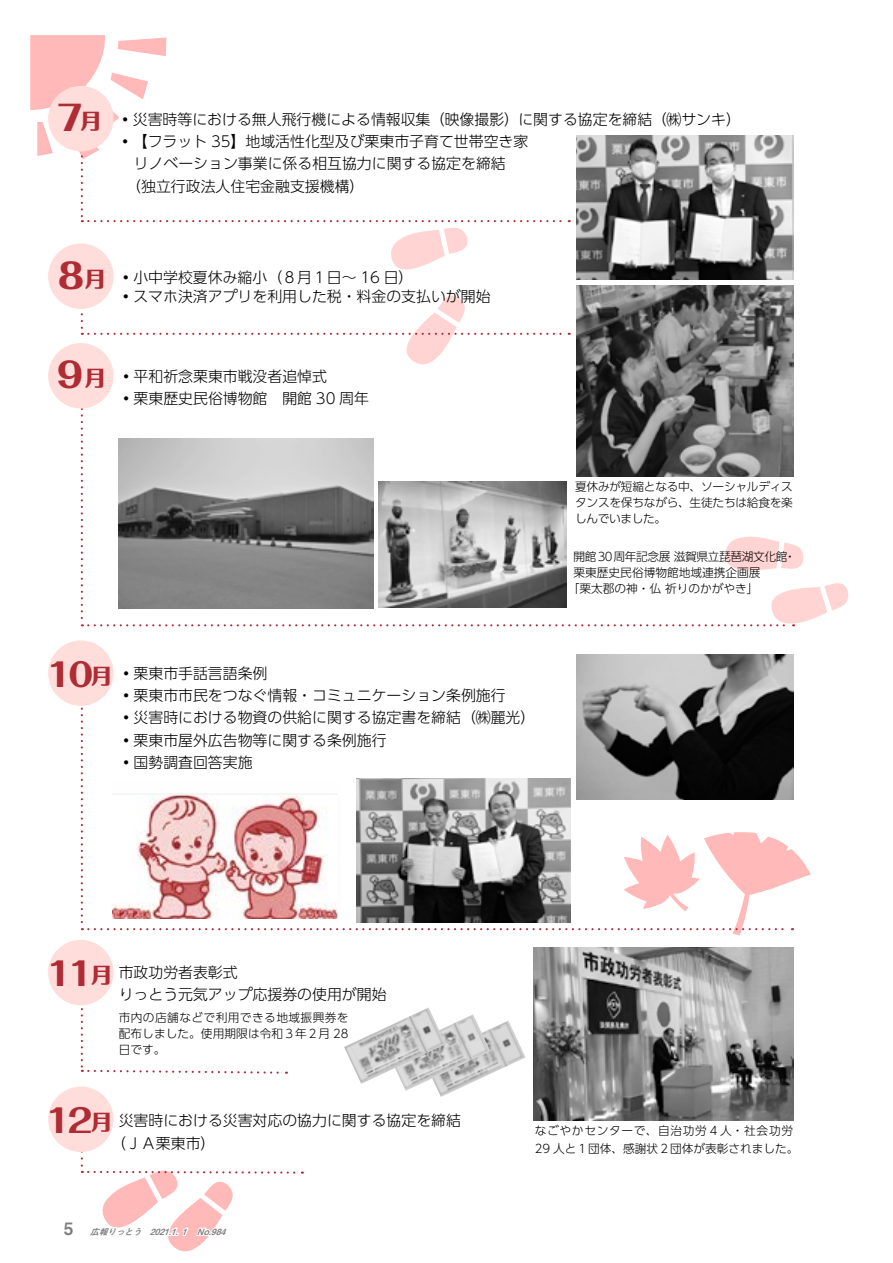
<style>
.page{position:relative;width:893px;height:1263px;background:#fff}
.page>*{position:absolute;margin:0;border:0;box-sizing:border-box;transform-origin:0 0}
.t1{font:800 34.05px "Folk Pro";color:#af2c34}
.t2{font:800 31.95px "Folk Pro";color:#af2c34}
.t3{font:800 21.3px "Folk Pro";color:#af2c34}
.t4{font:300 14.85px/22.4px "UD Shin Go Pro";color:#000}
.t5{font:300 11.7px/15.9px "UD Shin Go Pro";color:#000;text-align:justify}
.t6{font:300 11.7px "UD Shin Go Pro";letter-spacing:-.03em;color:#000}
.t7{font:italic 8.55px "Midashi Go Pro MB31";color:#7d7d7d}
.s1{font-style:normal;font-size:16.95px}
</style>
<div class="page">
<svg style="left:391px;top:228px;width:77px;height:42px"></svg>
<svg style="left:81px;top:682px;width:730px;height:253px"></svg>
<img style="left:534px;top:947px;width:259px;height:173px">
<img style="left:576px;top:135px;width:217px;height:145px">
<img style="left:576px;top:655px;width:217px;height:144px">
<img style="left:357px;top:778px;width:213px;height:144px">
<img style="left:576px;top:286px;width:217px;height:96px">
<svg style="left:30px;top:35px;width:540px;height:187px"></svg>
<svg style="left:81px;top:999px;width:206px;height:75px"></svg>
<svg style="left:81px;top:295px;width:489px;height:70px"></svg>
<svg style="left:81px;top:382px;width:768px;height:244px"></svg>
<img style="left:438px;top:1021px;width:88px;height:76px">
<div style="left:48px;top:86px;width:66px;height:65px;background:#ffdddb;border-radius:50%"></div>
<div style="left:48px;top:243px;width:66px;height:66px;background:#ffdddb;border-radius:50%"></div>
<div style="left:48px;top:640px;width:66px;height:66px;background:#ffdddb;border-radius:50%"></div>
<div style="left:48px;top:1086px;width:66px;height:66px;background:#ffdddb;border-radius:50%"></div>
<div style="left:48px;top:940px;width:66px;height:65px;background:#ffdddb;border-radius:50%"></div>
<div style="left:48px;top:343px;width:66px;height:65px;background:#ffdddb;border-radius:50%"></div>
<img style="left:402px;top:1014px;width:88px;height:77px">
<img style="left:344px;top:1007px;width:102px;height:77px">
<img style="left:112px;top:782px;width:230px;height:137px">
<svg style="left:81px;top:1145px;width:222px;height:107px"></svg>
<h1 class="t1" style="left:57px;top:89px;width:27px">7</h1>
<h3 class="t3" style="left:80px;top:103px;width:23px">月</h3>
<p class="t4" style="left:118px;top:107px;width:624px">◦災害時等における無人飛行機による情報収集（映像撮影）に関する協定を締結（㈱サンキ）</p>
<p class="t4" style="left:118px;top:130px;width:412px">◦【フラット 35】地域活性化型及び栗東市子育て世帯空き家</p>
<p class="t4" style="left:134px;top:152px;width:374px">リノベーション事業に係る相互協力に関する協定を締結</p>
<p class="t4" style="left:126px;top:174px;width:240px">（独立行政法人住宅金融支援機構）</p>
<h1 class="t1" style="left:58px;top:247px;width:27px">8</h1>
<h3 class="t3" style="left:85px;top:260px;width:23px">月</h3>
<p class="t4" style="left:119px;top:267px;width:374px;line-height:19.2px">◦小中学校夏休み縮小（８月１日～ 16 日）<br>◦スマホ決済アプリを利用した税・料金の支払いが開始</p>
<h1 class="t1" style="left:57px;top:346px;width:27px">9</h1>
<h3 class="t3" style="left:85px;top:360px;width:23px">月</h3>
<p class="t4" style="left:119px;top:365px;width:252px">◦平和祈念栗東市戦没者追悼式<br>◦栗東歴史民俗博物館　開館 30 周年</p>
<h2 class="t2" style="left:47px;top:647px;width:47px">10</h2>
<h3 class="t3" style="left:91px;top:657px;width:23px">月</h3>
<p class="t4" style="left:119px;top:661px;width:418px">◦栗東市手話言語条例<br>◦栗東市市民をつなぐ情報・コミュニケーション条例施行<br>◦災害時における物資の供給に関する協定書を締結（㈱麗光）◦栗東市屋外広告物等に関する条例施行<br>◦国勢調査回答実施</p>
<p class="t5" style="left:575px;top:478px;width:219px">夏休みが短縮となる中、ソーシャルディスタンスを保ちながら、生徒たちは給食を楽しんでいました。</p>
<p class="t6" style="left:573px;top:547px;width:224px">開館30周年記念展 滋賀県立琵琶湖文化館・</p>
<p class="t5" style="left:573px;top:564px;width:189px">栗東歴史民俗博物館地域連携企画展</p>
<p class="t5" style="left:568px;top:580px;width:192px">「栗太郡の神・仏 祈りのかがやき」</p>
<h2 class="t2" style="left:47px;top:947px;width:47px">11</h2>
<h3 class="t3" style="left:91px;top:957px;width:23px">月</h3>
<p class="t4" style="left:119px;top:960px;width:269px">市政功労者表彰式<br>りっとう元気アップ応援券の使用が開始</p>
<p class="t5" style="left:119px;top:1009px;width:231px">市内の店舗などで利用できる地域振興券を配布しました。使用期限は令和３年２月 28日です。</p>
<h2 class="t2" style="left:46px;top:1094px;width:47px">12</h2>
<h3 class="t3" style="left:91px;top:1103px;width:23px">月</h3>
<p class="t4" style="left:111px;top:1109px;width:351px;text-indent:7px">災害時における災害対応の協力に関する協定を締結（ＪＡ栗東市）</p>
<p class="t5" style="left:535px;top:1121px;width:265px;line-height:18px">なごやかセンターで、自治功労４人・社会功労<br>29 人と１団体、感謝状２団体が表彰されました。</p>
<p class="t7" style="left:64px;top:1225px;width:167px"><span class="s1">5</span> 広報りっとう　2021.1. １　No.984</p>
</div>
